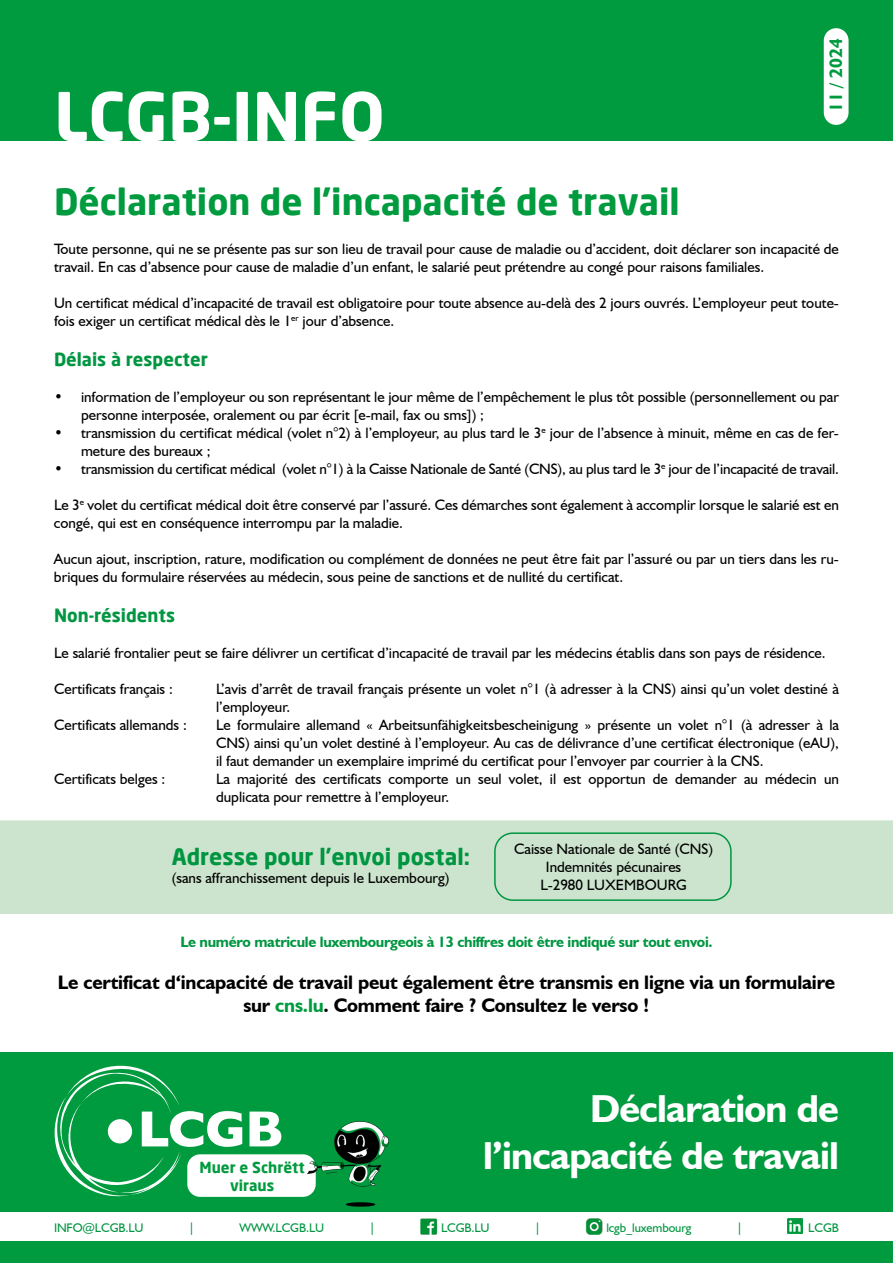
<style>
.page{position:relative;width:893px;height:1263px;background:#fff}
.page>*{position:absolute;margin:0;border:0;box-sizing:border-box;transform-origin:0 0}
.t1{font:700 66px "Neo Sans";color:#fff}
.t2{font:700 39px/46.8px "Humanist 521 BT";letter-spacing:-.02em;color:#fff;text-align:right}
.t3{font:700 36px "Neo Sans";color:#009b3e}
.t4{font:700 22.5px "Neo Sans";color:#009641}
.t5{font:700 19.5px/23.4px "Humanist 521 BT";letter-spacing:-.01em;color:#000;text-align:center}
.t6{font:700 18px "Neo Sans";color:#009641}
.t7{font:700 18px "Humanist 521 BT";color:#009b3e}
.t8{font:15px/18px "Humanist 521 BT";color:#000}
.t9{font:700 15px "Humanist 521 BT";letter-spacing:-.02em;color:#009641}
.t10{font:700 15px/18px "Neo Sans";color:#009b3e;text-align:center}
.t11{font:12.45px "Humanist 521 BT";letter-spacing:-.01em;color:#009641}
.s1{color:#009b3e}
</style>
<div class="page">
<div style="left:0;top:820px;width:893px;height:94px;background:#cce4ce"></div>
<div style="left:0;top:1052px;width:893px;height:211px;background:#009b3e"></div>
<div style="left:0;top:0;width:893px;height:140px;background:#009b3e"></div>
<div style="left:824px;top:28px;width:24px;height:97px;background:#fff;border-radius:12px"></div>
<svg style="left:54px;top:1065px;width:188px;height:132px"></svg>
<svg style="left:250px;top:1111px;width:31px;height:35px"></svg>
<div style="left:187px;top:1154px;width:129px;height:43px;background:#fff;border-radius:13px"></div>
<img style="left:302px;top:1121px;width:87px;height:86px">
<div style="left:494px;top:832px;width:238px;height:69px;border:2px solid #009641;border-radius:18px"></div>
<div style="left:0;top:1212px;width:893px;height:29px;background:#fff"></div>
<img style="left:420px;top:1218px;width:18px;height:17px">
<img style="left:586px;top:1218px;width:17px;height:17px">
<img style="left:788px;top:1219px;width:15px;height:15px">
<h1 class="t1" style="left:54px;top:74px;width:332px">LCGB-INFO</h1>
<p class="t7" style="left:825px;top:112px;width:75px;rotate:-90deg">11 / 2024</p>
<h3 class="t3" style="left:54px;top:178px;width:627px">Déclaration de l’incapacité de travail</h3>
<p class="t8" style="left:54px;top:240px;width:786px">Toute personne, qui ne se présente pas sur son lieu de travail pour cause de maladie ou d’accident, doit déclarer son incapacité de travail. En cas d’absence pour cause de maladie d’un enfant, le salarié peut prétendre au congé pour raisons familiales.</p>
<p class="t8" style="left:54px;top:294px;width:786px">Un certificat médical d’incapacité de travail est obligatoire pour toute absence au-delà des 2 jours ouvrés. L’employeur peut toute&shy;fois exiger un certificat médical dès le 1<sup>er</sup> jour d’absence.</p>
<p class="t6" style="left:54px;top:348px;width:155px">Délais à respecter</p>
<p class="t8" style="left:81px;top:387px;width:759px;text-indent:-27px">• information de l’employeur ou son représentant le jour même de l’empêchement le plus tôt possible (personnellement ou par personne interposée, oralement ou par écrit [e-mail, fax ou sms]) ;</p>
<p class="t8" style="left:81px;top:423px;width:759px;text-indent:-27px">• transmission du certificat médical (volet n°2) à l’employeur, au plus tard le 3<sup>e</sup> jour de l’absence à minuit, même en cas de fer&shy;meture des bureaux ;</p>
<p class="t8" style="left:54px;top:459px;width:786px">• transmission du certificat médical (volet n°1) à la Caisse Nationale de Santé (CNS), au plus tard le 3<sup>e</sup> jour de l’incapacité de travail.</p>
<p class="t8" style="left:54px;top:495px;width:786px">Le 3<sup>e</sup> volet du certificat médical doit être conservé par l’assuré. Ces démarches sont également à accomplir lorsque le salarié est en congé, qui est en conséquence interrompu par la maladie.</p>
<p class="t8" style="left:54px;top:549px;width:786px">Aucun ajout, inscription, rature, modification ou complément de données ne peut être fait par l’assuré ou par un tiers dans les ru&shy;briques du formulaire réservées au médecin, sous peine de sanctions et de nullité du certificat.</p>
<p class="t6" style="left:54px;top:603px;width:123px">Non-résidents</p>
<p class="t8" style="left:54px;top:643px;width:773px">Le salarié frontalier peut se faire délivrer un certificat d’incapacité de travail par les médecins établis dans son pays de résidence.</p>
<p class="t8" style="left:54px;top:679px;width:120px">Certificats français :</p>
<p class="t8" style="left:216px;top:679px;width:624px">L’avis d’arrêt de travail français présente un volet n°1 (à adresser à la CNS) ainsi qu’un volet destiné à l’employeur.</p>
<p class="t8" style="left:54px;top:715px;width:134px">Certificats allemands :</p>
<p class="t8" style="left:216px;top:715px;width:624px;text-align:justify">Le formulaire allemand « Arbeitsunfähigkeitsbescheinigung » présente un volet n°1 (à adresser à la CNS) ainsi qu’un volet destiné à l’employeur. Au cas de délivrance d’une certificat électronique (eAU), il faut demander un exemplaire imprimé du certificat pour l’envoyer par courrier à la CNS.</p>
<p class="t8" style="left:54px;top:769px;width:113px">Certificats belges :</p>
<p class="t8" style="left:216px;top:769px;width:624px">La majorité des certificats comporte un seul volet, il est opportun de demander au médecin un duplicata pour remettre à l’employeur.</p>
<h3 class="t4" style="left:172px;top:842px;width:300px">Adresse pour l’envoi postal:</h3>
<p class="t8" style="left:172px;top:869px;width:279px">(sans affranchissement depuis le Luxembourg)</p>
<p class="t8" style="left:514px;top:840px;width:201px;text-align:center">Caisse Nationale de Santé (CNS)<br>Indemnités pécunaires<br>L-2980 LUXEMBOURG</p>
<p class="t9" style="left:180px;top:933px;width:534px">Le numéro matricule luxembourgeois à 13 chiffres doit être indiqué sur tout envoi.</p>
<h3 class="t5" style="left:58px;top:970px;width:779px">Le certificat d‘incapacité de travail peut également être transmis en ligne via un formulaire sur <span class="s1">cns.lu</span>. Comment faire ? Consultez le verso !</h3>
<p class="t10" style="left:199px;top:1157px;width:107px">Muer e Schrëtt viraus</p>
<h2 class="t2" style="left:483px;top:1084px;width:357px">Déclaration de l’incapacité de travail</h2>
<p class="t11" style="left:54px;top:1220px;width:91px">INFO@LCGB.LU</p>
<p class="t11" style="left:188px;top:1220px;width:8px">|</p>
<p class="t11" style="left:240px;top:1220px;width:86px">WWW.LCGB.LU</p>
<p class="t11" style="left:369px;top:1220px;width:8px">|</p>
<p class="t11" style="left:441px;top:1220px;width:50px">LCGB.LU</p>
<p class="t11" style="left:534px;top:1220px;width:8px">|</p>
<p class="t11" style="left:606px;top:1220px;width:87px">lcgb_luxembourg</p>
<p class="t11" style="left:736px;top:1220px;width:8px">|</p>
<p class="t11" style="left:808px;top:1220px;width:32px">LCGB</p>
</div>
